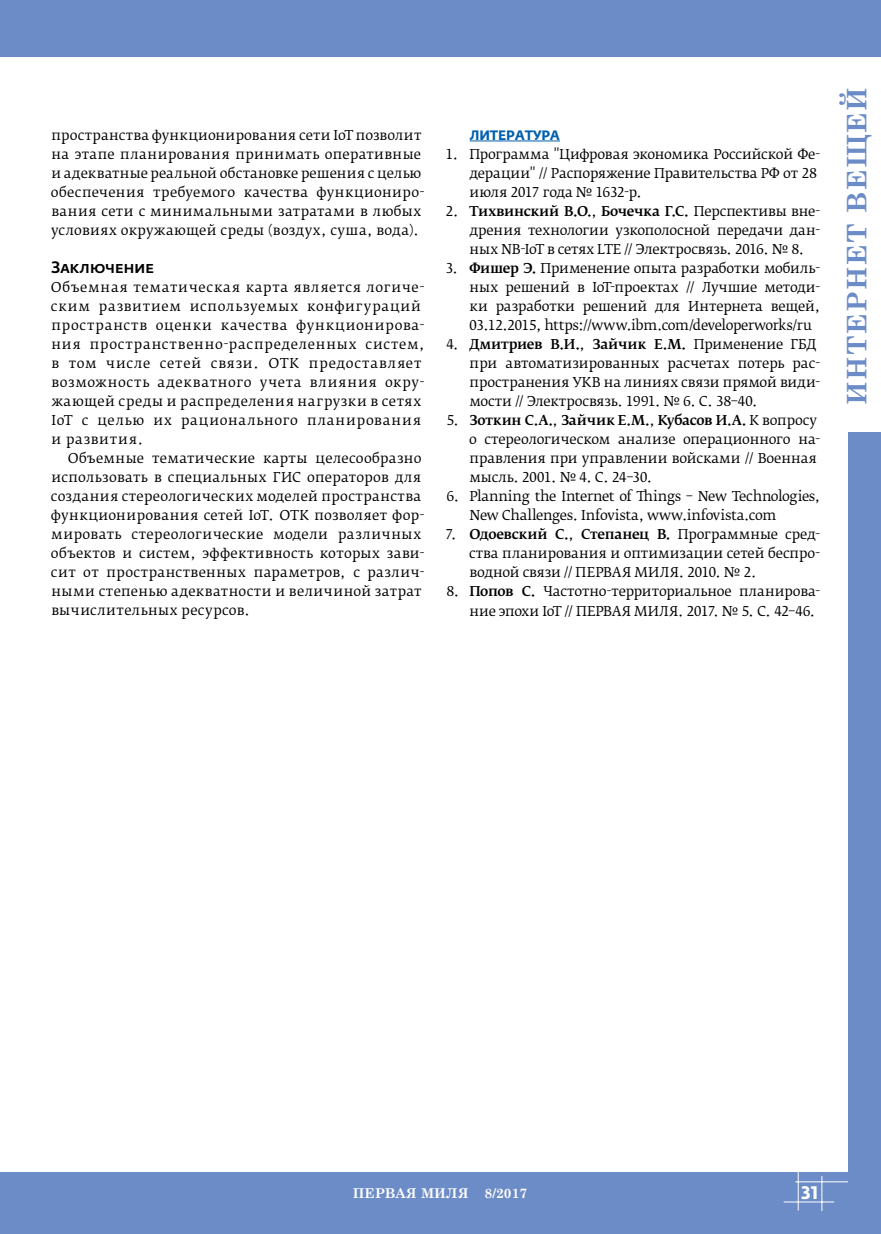
<style>
.page{position:relative;width:881px;height:1234px;background:#fff}
.page>*{position:absolute;margin:0;border:0;box-sizing:border-box;transform-origin:0 0}
.t1{font:700 27px "Century Schoolbook";letter-spacing:.05em;color:#6c8cc7}
.t2{font:700 18px "Fedra Sans Pro";color:#fff}
.t3{font:500 16.5px "Fedra Sans Pro";letter-spacing:-.025em;color:#000}
.t4{font:13.5px/19px "Fedra Serif B Pro";letter-spacing:.015em;color:#000;text-align:justify}
.t5{font:13.5px/19px "Fedra Serif B Pro";letter-spacing:.055em;color:#000}
.t6{font:13.5px/19px "Fedra Serif B Pro";letter-spacing:-.015em;color:#000}
.t7{font:13.5px/19px "Fedra Serif B Pro";letter-spacing:-.005em;color:#000}
.t8{font:13.5px/19px "Fedra Serif B Pro";letter-spacing:-.01em;color:#000}
.t9{font:13.5px/19px "Fedra Serif B Pro";letter-spacing:-.025em;color:#000}
.t10{font:700 13.5px "Century Schoolbook";color:#fff}
.t11{font:700 13.5px "Fedra Sans Pro";letter-spacing:-.01em;color:#005fae}
.s1{font-weight:500}
</style>
<div class="page">
<div style="left:0;top:0;width:880px;height:57px;background:#6c8cc7"></div>
<div style="left:0;top:1172px;width:880px;height:61px;background:#6c8cc7"></div>
<hr style="left:783px;top:1201px;width:50px;height:1px;background:#fff">
<hr style="left:797px;top:1171px;width:1px;height:39px;background:#fff">
<hr style="left:821px;top:1175px;width:1px;height:35px;background:#fff">
<hr style="left:795px;top:1181px;width:85px;height:1px;background:#fff">
<div style="left:847px;top:0;width:33px;height:1233px;background:#6c8cc7"></div>
<div style="left:846px;top:57px;width:34px;height:375px;background:#fff"></div>
<hr style="left:469px;top:141px;width:91px;height:1px;background:#005fae">
<p class="t4" style="left:51px;top:125px;width:375px;text-align:left">пространства функционирования сети IoT позволит на этапе планирования принимать оперативные и адекватные реальной обстановке решения с целью обеспечения требуемого качества функциониро&shy;вания сети с минимальными затратами в любых условиях окружающей среды (воздух, суша, вода).</p>
<p class="t3" style="left:51px;top:257px;width:105px">Заключение</p>
<p class="t5" style="left:51px;top:277px;width:375px">Объемная тематическая карта является логиче&shy;ским развитием используемых конфигураций пространств оценки качества функционирова&shy;ния пространственно-распределенных систем, в том числе сетей связи. ОТК предоставляет возможность адекватного учета влияния окру&shy;жающей среды и распределения нагрузки в сетях IоT с целью их рационального планирования и развития.</p>
<p class="t4" style="left:51px;top:449px;width:375px;text-align:left;text-indent:17px">Объемные тематические карты целесообразно использовать в специальных ГИС операторов для создания стереологических моделей пространства функционирования сетей IоT. ОТК позволяет фор&shy;мировать стереологические модели различных объектов и систем, эффективность которых зави&shy;сит от пространственных параметров, с различ&shy;ными степенью адекватности и величиной затрат вычислительных ресурсов.</p>
<p class="t11" style="left:469px;top:126px;width:92px">ЛИТЕРАТУРА</p>
<p class="t6" style="left:469px;top:144px;width:352px;text-indent:-24px">1. Программа "Цифровая экономика Российской Фе&shy;дерации" // Распоряжение Правительства РФ от 28 июля 2017 года № 1632-р.</p>
<p class="t4" style="left:469px;top:201px;width:352px;text-indent:-24px">2. <span class="s1">Тихвинский В.О.</span>, <span class="s1">Бочечка Г.С.</span> Перспективы вне&shy;дрения технологии узкополосной передачи дан&shy;ных NB-IoT в сетях LTE // Электросвязь. 2016. № 8.</p>
<p class="t4" style="left:469px;top:258px;width:352px;text-indent:-24px">3. <span class="s1">Фишер Э.</span> Применение опыта разработки мобиль&shy;ных решений в IoT-проектах // Лучшие методи&shy;ки разработки решений для Интернета вещей, 03.12.2015, https://www.ibm.com/developerworks/ru</p>
<p class="t7" style="left:469px;top:334px;width:352px;text-indent:-23px">4. <span class="s1">Дмитриев В.И.</span>, <span class="s1">Зайчик Е.М.</span> Применение ГБД при автоматизированных расчетах потерь рас&shy;пространения УКВ на линиях связи прямой види&shy;мости // Электросвязь. 1991. № 6. С. 38–40.</p>
<p class="t8" style="left:469px;top:411px;width:352px;text-indent:-23px">5. <span class="s1">Зоткин С.А.</span>, <span class="s1">Зайчик Е.М.</span>, <span class="s1">Кубасов И.А.</span> К вопросу о стереологическом анализе операционного на&shy;правления при управлении войсками // Военная мысль. 2001. № 4. С. 24–30.</p>
<p class="t9" style="left:469px;top:487px;width:352px;text-indent:-23px">6. Planning the Internet of Things – New Technologies,<br>New Challenges. Infovista, www.infovista.com</p>
<p class="t4" style="left:469px;top:525px;width:352px;text-indent:-24px">7. <span class="s1">Одоевский С.</span>, <span class="s1">Степанец В.</span> Программные сред&shy;ства планирования и оптимизации сетей беспро&shy;водной связи // Перва</p>
<p class="t4" style="left:622px;top:563px;width:25px">я мил</p>
<p class="t4" style="left:669px;top:563px;width:88px">я. 2010. № 2.</p>
<p class="t6" style="left:469px;top:582px;width:352px;text-indent:-23px">8. <span class="s1">Попов С.</span> Частотно-территориальное планирова&shy;ние эпохи IoT // ПЕРВАЯ МИЛЯ. 2017. № 5. С. 42–46.</p>
<h1 class="t1" style="left:835px;top:404px;width:319px;rotate:-90deg">Интернет вещей</h1>
<p class="t10" style="left:352px;top:1181px;width:176px">ПЕРВАЯ МИЛЯ 8/2017</p>
<h2 class="t2" style="left:800px;top:1180px;width:19px">31</h2>
</div>
